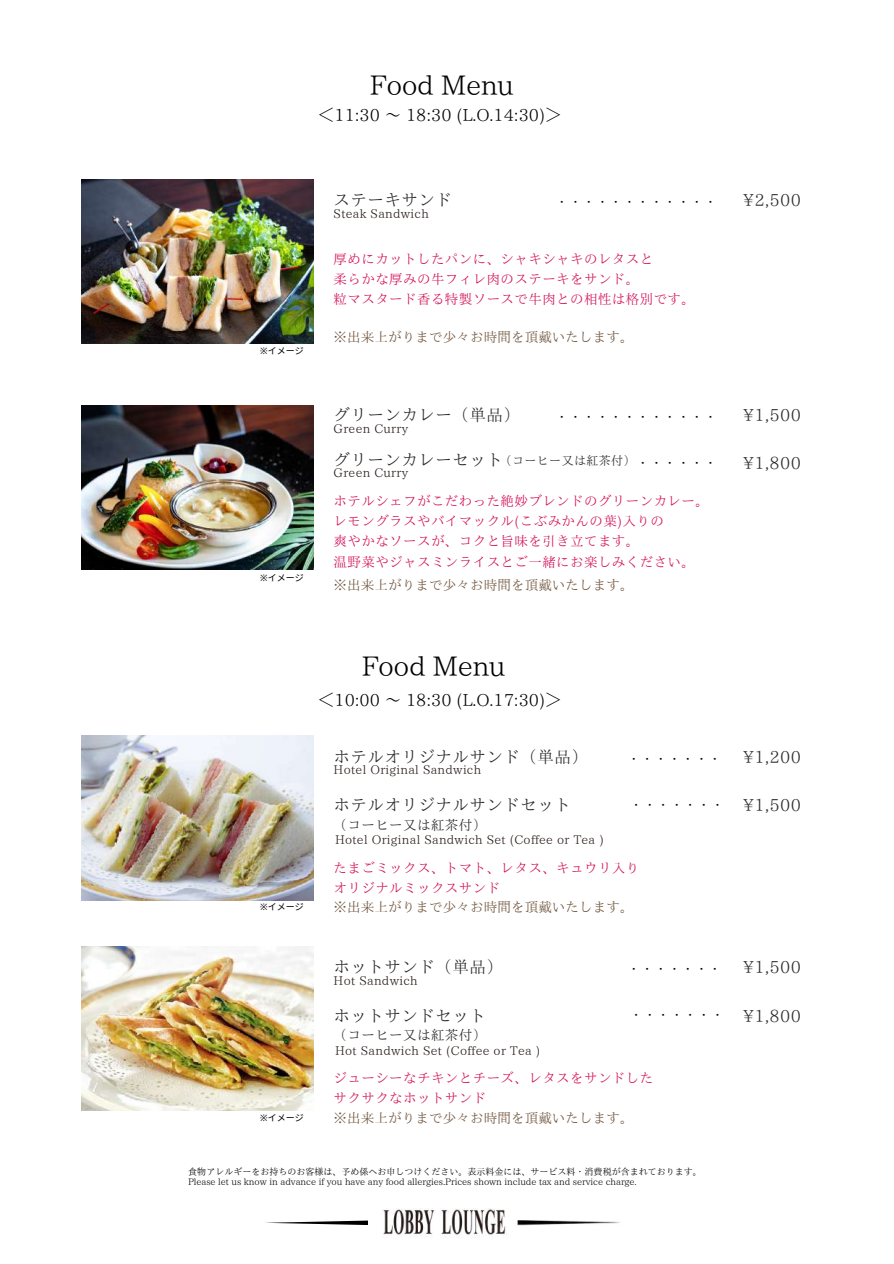
<style>
.page{position:relative;width:894px;height:1264px;background:#fff}
.page>*{position:absolute;margin:0;border:0;box-sizing:border-box;transform-origin:0 0}
.t1{font:27px "IP Aex Mincho";letter-spacing:-.015em;color:#000}
.t2{font:16.5px "IP Aex Mincho";letter-spacing:.03em;color:#2b2b2b}
.t3{font:16.5px "IP Aex Mincho";color:#000}
.t4{font:13.5px/20.2px "IP Aex Mincho";letter-spacing:.03em;color:#d4145a}
.t5{font:13.5px "IP Aex Mincho";letter-spacing:.01em;color:#71563e}
.t6{font:13.5px "IP Aex Mincho";color:#000}
.t7{font:13.5px "IP Aex Mincho";letter-spacing:.03em;color:#2b2b2b}
.t8{font:12px "IP Aex Mincho";letter-spacing:.03em;color:#231815}
.t9{font:12px "IP Aex Mincho";letter-spacing:.03em;color:#2b2b2b}
.t10{font:9px/10.8px "IP Aex Mincho";color:#000}
.t11{font:9px "Noto Sans CJ Ksc";color:#000}
.s1{font-family:"Noto Sans"}
.s2{font-size:16.5px}
.s3{font-size:13.5px;color:#000}
.s4{font-size:16.5px;color:#2b2b2b}
</style>
<div class="page">
<svg style="left:265px;top:1220px;width:103px;height:4px"></svg>
<img style="left:383px;top:1208px;width:237px;height:30px">
<img style="left:81px;top:179px;width:232px;height:165px">
<img style="left:81px;top:405px;width:232px;height:165px">
<img style="left:81px;top:736px;width:232px;height:164px">
<img style="left:81px;top:946px;width:232px;height:164px">
<h1 class="t1" style="left:369px;top:71px;width:145px">Food Menu</h1>
<p class="t3" style="left:318px;top:107px;width:245px">＜11:30 ～ 18:30 (L.O.14:30)＞</p>
<p class="t2" style="left:333px;top:192px;width:120px">ステーキサンド</p>
<p class="t6" style="left:555px;top:195px;width:163px">・・・・・・・・・・・・</p>
<p class="t2" style="left:743px;top:192px;width:59px">¥2,500</p>
<p class="t8" style="left:333px;top:207px;width:97px">Steak Sandwich</p>
<p class="t4" style="left:333px;top:248px;width:363px">厚めにカットしたパンに、シャキシャキのレタスと<br>柔らかな厚みの牛フィレ肉のステーキをサンド。<br>粒マスタード香る特製ソースで牛肉との相性は格別です。</p>
<p class="t11" style="left:260px;top:343px;width:45px"><span class="s1">※</span>イメージ</p>
<p class="t11" style="left:260px;top:570px;width:45px"><span class="s1">※</span>イメージ</p>
<p class="t5" style="left:333px;top:330px;width:301px">※出来上がりまで少々お時間を頂戴いたします。</p>
<p class="t2" style="left:333px;top:406px;width:188px">グリーンカレー（単品）</p>
<p class="t6" style="left:555px;top:410px;width:163px">・・・・・・・・・・・・</p>
<p class="t2" style="left:743px;top:406px;width:59px">¥1,500</p>
<p class="t8" style="left:333px;top:422px;width:76px">Green Curry</p>
<p class="t9" style="left:333px;top:454px;width:385px"><span class="s2">グリーンカレーセット</span>（コーヒー又は紅茶付）<span class="s3">・・・・・・</span></p>
<p class="t2" style="left:743px;top:454px;width:59px">¥1,800</p>
<p class="t4" style="left:333px;top:490px;width:377px">ホテルシェフがこだわった絶妙ブレンドのグリーンカレー。レモングラスやバイマックル(こぶみかんの葉)入りの<br>爽やかなソースが、コクと旨味を引き立てます。<br>温野菜やジャスミンライスとご一緒にお楽しみください。</p>
<p class="t8" style="left:333px;top:467px;width:76px">Green Curry</p>
<p class="t5" style="left:333px;top:577px;width:301px">※出来上がりまで少々お時間を頂戴いたします。</p>
<h1 class="t1" style="left:361px;top:652px;width:145px">Food Menu</h1>
<p class="t3" style="left:318px;top:691px;width:245px">＜10:00 ～ 18:30 (L.O.17:30)＞</p>
<p class="t2" style="left:333px;top:748px;width:256px">ホテルオリジナルサンド（単品）</p>
<p class="t6" style="left:627px;top:752px;width:96px">・・・・・・・</p>
<p class="t2" style="left:743px;top:748px;width:59px">¥1,200</p>
<p class="t8" style="left:333px;top:763px;width:149px">Hotel Original Sandwich</p>
<p class="t2" style="left:333px;top:796px;width:239px">ホテルオリジナルサンドセット</p>
<p class="t6" style="left:629px;top:798px;width:173px">・・・・・・・ <span class="s4">¥1,500</span></p>
<p class="t7" style="left:333px;top:817px;width:154px">（コーヒー又は紅茶付）</p>
<p class="t8" style="left:335px;top:834px;width:270px">Hotel Original Sandwich Set (Coffee or Tea )</p>
<p class="t4" style="left:333px;top:857px;width:307px">たまごミックス、トマト、レタス、キュウリ入りオリジナルミックスサンド</p>
<p class="t11" style="left:260px;top:900px;width:45px"><span class="s1">※</span>イメージ</p>
<p class="t5" style="left:333px;top:900px;width:301px">※出来上がりまで少々お時間を頂戴いたします。</p>
<p class="t2" style="left:333px;top:958px;width:171px">ホットサンド（単品）</p>
<p class="t6" style="left:627px;top:962px;width:96px">・・・・・・・</p>
<p class="t2" style="left:743px;top:958px;width:59px">¥1,500</p>
<p class="t8" style="left:333px;top:974px;width:85px">Hot Sandwich</p>
<p class="t2" style="left:333px;top:1007px;width:154px">ホットサンドセット</p>
<p class="t6" style="left:629px;top:1008px;width:173px">・・・・・・・ <span class="s4">¥1,800</span></p>
<p class="t7" style="left:333px;top:1028px;width:154px">（コーヒー又は紅茶付）</p>
<p class="t8" style="left:335px;top:1044px;width:207px">Hot Sandwich Set (Coffee or Tea )</p>
<p class="t4" style="left:333px;top:1067px;width:321px">ジューシーなチキンとチーズ、レタスをサンドしたサクサクなホットサンド</p>
<p class="t11" style="left:260px;top:1110px;width:45px"><span class="s1">※</span>イメージ</p>
<p class="t5" style="left:333px;top:1110px;width:301px">※出来上がりまで少々お時間を頂戴いたします。</p>
<p class="t10" style="left:188px;top:1165px;width:515px">食物アレルギーをお持ちのお客様は、予め係へお申しつけください。表示料金には、サービス料・消費税が含まれております。<br>Please let us know in advance if you have any food allergies.Prices shown include tax and service charge.</p>
</div>
